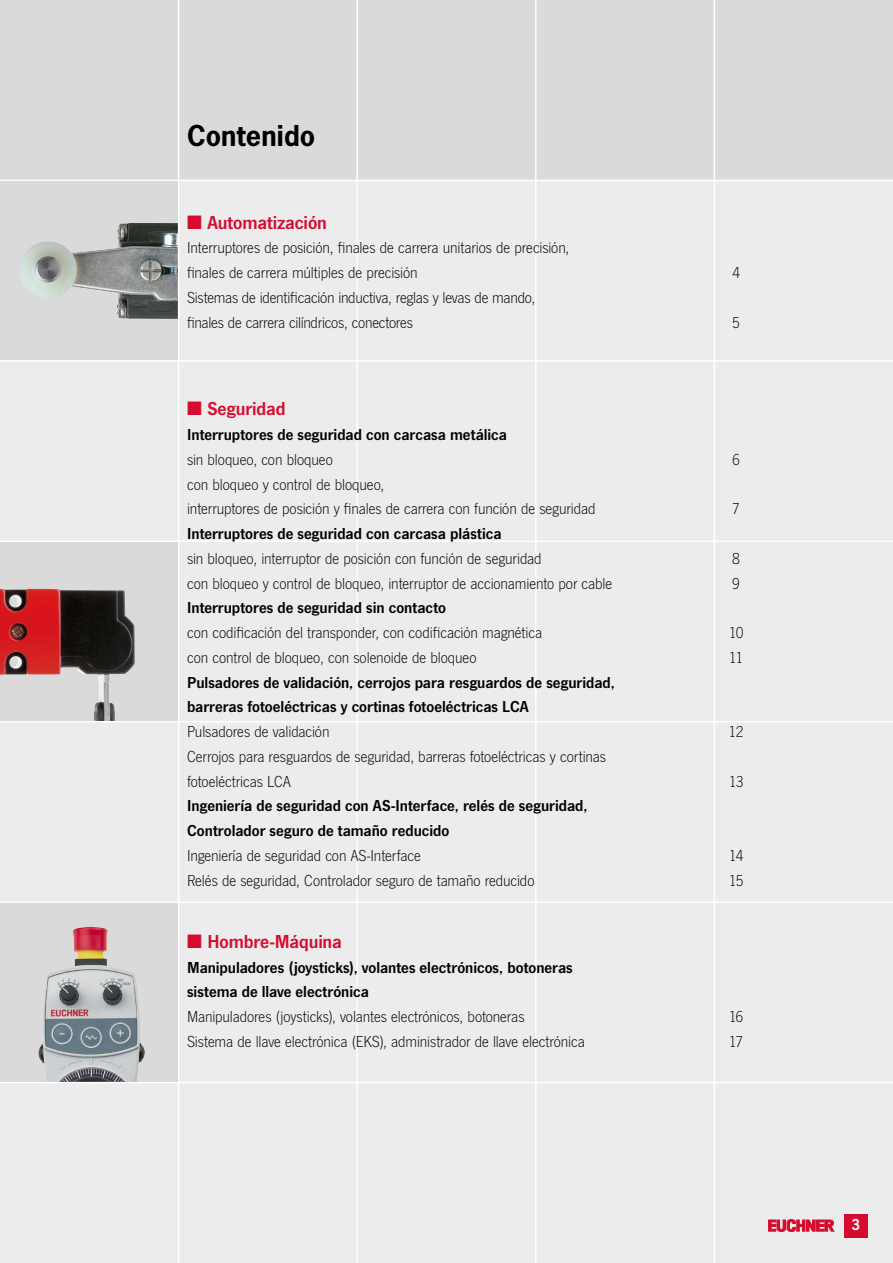
<style>
.page{position:relative;width:893px;height:1263px;background:#ececed}
.page>*{position:absolute;margin:0;border:0;box-sizing:border-box;transform-origin:0 0}
.t1{font:700 27px "News Gothic Std";letter-spacing:.005em;color:#000}
.t2{font:19.5px "News Got Dem";letter-spacing:-.005em;color:#d50c2f}
.t3{font:300 16.5px/24.8px "News Got";letter-spacing:-.005em;color:#000}
.t4{font:16.5px/24.8px "News Got Dem";color:#000}
.t5{font:16.5px "News Got Dem";color:#fff}
</style>
<div class="page">
<div style="left:0;top:0;width:893px;height:180px;background:#dadada"></div>
<hr style="left:0;top:180px;width:893px;height:1px;background:#fff">
<hr style="left:0;top:360px;width:893px;height:2px;background:#fff">
<hr style="left:0;top:540px;width:893px;height:2px;background:#fff">
<hr style="left:0;top:721px;width:893px;height:1px;background:#fff">
<hr style="left:0;top:901px;width:893px;height:2px;background:#fff">
<hr style="left:0;top:1082px;width:893px;height:1px;background:#fff">
<hr style="left:178px;top:0;width:1px;height:1263px;background:#fff">
<hr style="left:356px;top:0;width:2px;height:1263px;background:#fff">
<hr style="left:535px;top:0;width:1px;height:1263px;background:#fff">
<hr style="left:714px;top:0;width:1px;height:1263px;background:#fff">
<svg style="left:768px;top:1219px;width:66px;height:12px"></svg>
<div style="left:844px;top:1214px;width:23px;height:23px;background:#d50c2f"></div>
<div style="left:0;top:181px;width:178px;height:179px;background:#dadada"></div>
<img style="left:20px;top:223px;width:158px;height:96px">
<div style="left:0;top:903px;width:178px;height:179px;background:#dadada"></div>
<img style="left:38px;top:927px;width:107px;height:155px">
<div style="left:0;top:542px;width:178px;height:179px;background:#dadada"></div>
<img style="left:0;top:589px;width:135px;height:132px">
<h1 class="t1" style="left:187px;top:118px;width:130px">Contenido</h1>
<p class="t2" style="left:187px;top:211px;width:141px">■ Automatización</p>
<p class="t3" style="left:187px;top:236px;width:384px">Interruptores de posición, finales de carrera unitarios de precisión, finales de carrera múltiples de precisión</p>
<p class="t3" style="left:187px;top:285px;width:350px">Sistemas de identificación inductiva, reglas y levas de mando, finales de carrera cilíndricos, conectores</p>
<p class="t3" style="left:732px;top:260px;width:9px">4</p>
<p class="t3" style="left:732px;top:310px;width:9px">5</p>
<p class="t2" style="left:187px;top:397px;width:100px">■ Seguridad</p>
<p class="t4" style="left:187px;top:422px;width:321px">Interruptores de seguridad con carcasa metálica</p>
<p class="t3" style="left:187px;top:447px;width:147px">sin bloqueo, con bloqueo</p>
<p class="t3" style="left:732px;top:447px;width:9px">6</p>
<p class="t3" style="left:187px;top:472px;width:410px">con bloqueo y control de bloqueo,<br>interruptores de posición y finales de carrera con función de seguridad</p>
<p class="t3" style="left:732px;top:497px;width:9px">7</p>
<p class="t4" style="left:187px;top:521px;width:316px">Interruptores de seguridad con carcasa plástica</p>
<p class="t3" style="left:187px;top:546px;width:356px">sin bloqueo, interruptor de posición con función de seguridad</p>
<p class="t3" style="left:732px;top:546px;width:9px">8</p>
<p class="t3" style="left:187px;top:571px;width:427px">con bloqueo y control de bloqueo, interruptor de accionamiento por cable</p>
<p class="t3" style="left:732px;top:571px;width:9px">9</p>
<p class="t4" style="left:187px;top:595px;width:260px">Interruptores de seguridad sin contacto</p>
<p class="t3" style="left:187px;top:620px;width:357px">con codificación del transponder, con codificación magnética</p>
<p class="t3" style="left:729px;top:620px;width:16px">10</p>
<p class="t3" style="left:187px;top:645px;width:291px">con control de bloqueo, con solenoide de bloqueo</p>
<p class="t3" style="left:729px;top:645px;width:16px">11</p>
<p class="t4" style="left:187px;top:670px;width:429px">Pulsadores de validación, cerrojos para resguardos de seguridad, barreras fotoeléctricas y cortinas fotoeléctricas LCA</p>
<p class="t3" style="left:187px;top:719px;width:144px">Pulsadores de validación</p>
<p class="t3" style="left:729px;top:719px;width:17px">12</p>
<p class="t3" style="left:187px;top:744px;width:420px">Cerrojos para resguardos de seguridad, barreras fotoeléctricas y cortinas fotoeléctricas LCA</p>
<p class="t3" style="left:729px;top:769px;width:16px">13</p>
<p class="t4" style="left:187px;top:793px;width:402px">Ingeniería de seguridad con AS-Interface, relés de seguridad,<br>Controlador seguro de tamaño reducido</p>
<p class="t3" style="left:187px;top:843px;width:235px">Ingeniería de seguridad con AS-Interface</p>
<p class="t3" style="left:729px;top:843px;width:16px">14</p>
<p class="t3" style="left:187px;top:868px;width:349px">Relés de seguridad, Controlador seguro de tamaño reducido</p>
<p class="t3" style="left:729px;top:868px;width:16px">15</p>
<p class="t2" style="left:187px;top:930px;width:156px">■ Hombre-Máquina</p>
<p class="t4" style="left:187px;top:955px;width:387px">Manipuladores (joysticks), volantes electrónicos, botoneras sistema de llave electrónica</p>
<p class="t3" style="left:187px;top:1004px;width:339px">Manipuladores (joysticks), volantes electrónicos, botoneras</p>
<p class="t3" style="left:729px;top:1004px;width:16px">16</p>
<p class="t3" style="left:187px;top:1029px;width:399px">Sistema de llave electrónica (EKS), administrador de llave electrónica</p>
<p class="t3" style="left:729px;top:1029px;width:16px">17</p>
<p class="t5" style="left:851px;top:1215px;width:10px">3</p>
</div>
